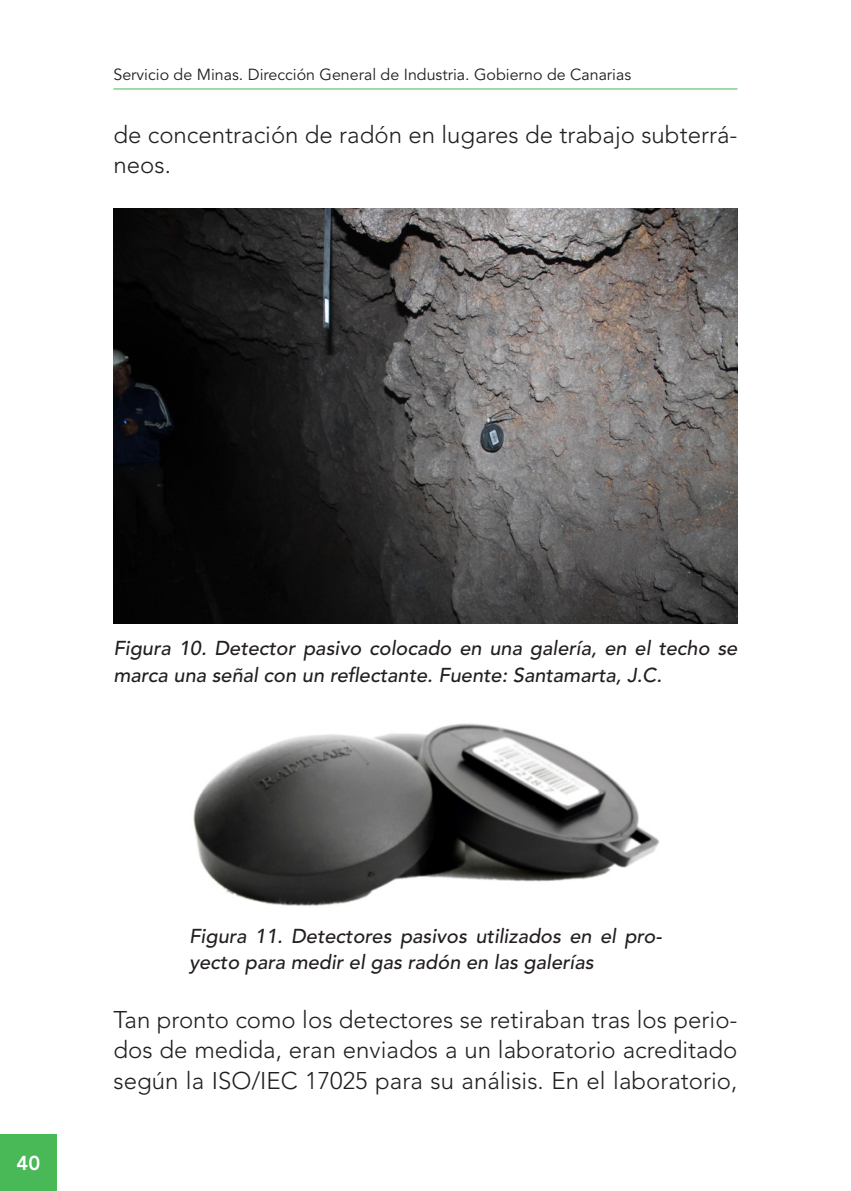
<style>
.page{position:relative;width:851px;height:1191px;background:#fff}
.page>*{position:absolute;margin:0;border:0;box-sizing:border-box;transform-origin:0 0}
.t1{font:300 24px/30.4px "Avenir LT Std";color:#231f20}
.t2{font:italic 500 20px/26.4px "Avenir LT Std";color:#231f20}
.t3{font:800 20px "Avenir LT Std";color:#fff}
.t4{font:16px "Avenir LT Std";color:#231f20}
</style>
<div class="page">
<hr style="left:113px;top:89px;width:624px;height:1px;background:#49b857">
<div style="left:0;top:1134px;width:57px;height:57px;background:#49b857"></div>
<img style="left:113px;top:209px;width:624px;height:414px">
<img style="left:193px;top:723px;width:467px;height:183px">
<p class="t4" style="left:113px;top:65px;width:519px">Servicio de Minas. Dirección General de Industria. Gobierno de Canarias</p>
<p class="t1" style="left:113px;top:119px;width:625px">de concentración de radón en lugares de trabajo subterrá&shy;neos.</p>
<p class="t2" style="left:113px;top:635px;width:625px">Figura 10. Detector pasivo colocado en una galería, en el techo se marca una señal con un reflectante. Fuente: Santamarta, J.C.</p>
<p class="t3" style="left:17px;top:1151px;width:25px">40</p>
<p class="t2" style="left:189px;top:923px;width:474px">Figura 11. Detectores pasivos utilizados en el pro&shy;yecto para medir el gas radón en las galerías</p>
<p class="t1" style="left:113px;top:1004px;width:625px;text-align:justify">Tan pronto como los detectores se retiraban tras los perio&shy;dos de medida, eran enviados a un laboratorio acreditado según la ISO/IEC 17025 para su análisis. En el laboratorio,</p>
</div>
